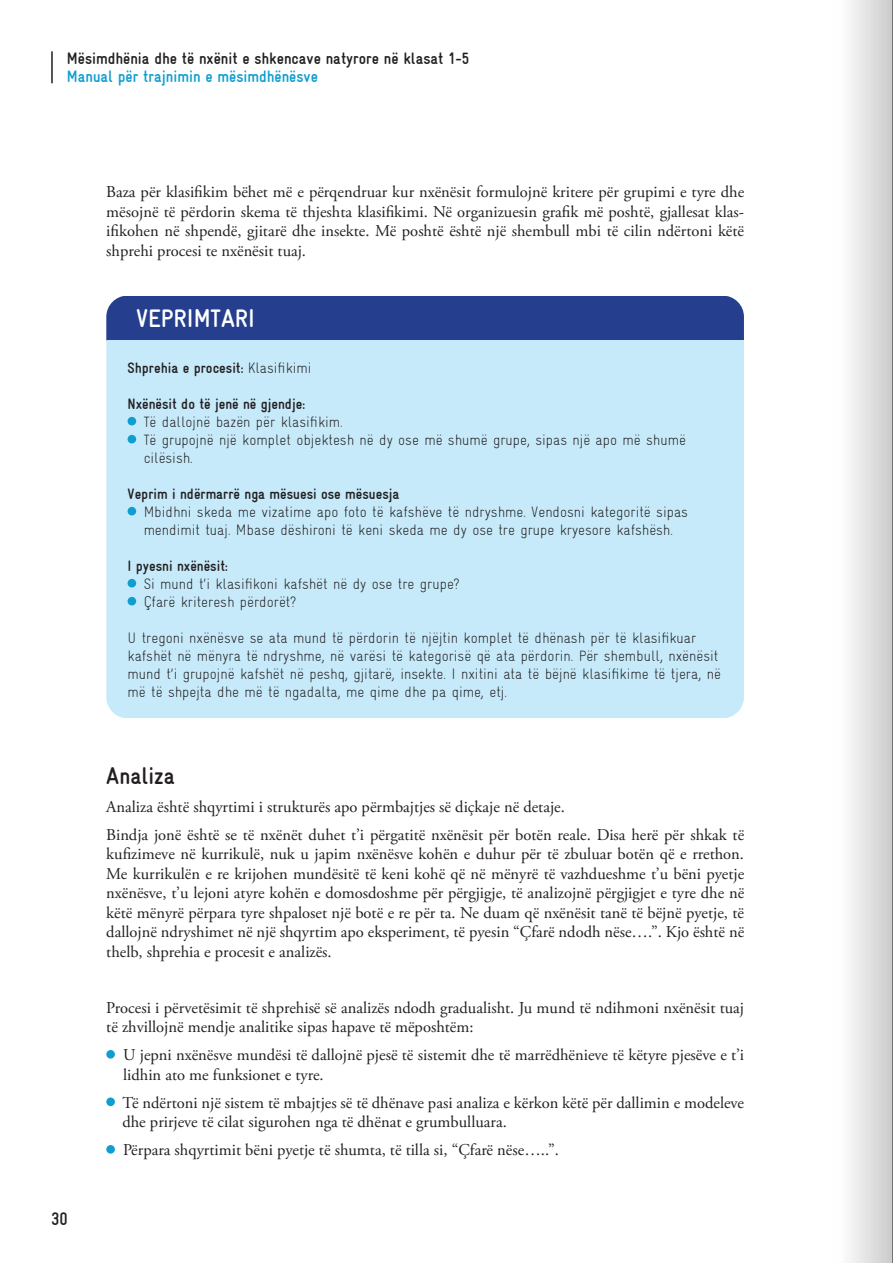
<style>
.page{position:relative;width:893px;height:1263px;background:#fff}
.page>*{position:absolute;margin:0;border:0;box-sizing:border-box;transform-origin:0 0}
.t1{font:700 25.5px "Gravur Condensed";color:#fff}
.t2{font:700 24px "Gravur Condensed";color:#231f20}
.t3{font:700 18px "Gravur Condensed";color:#231f20}
.t4{font:16.5px/19.5px "Adobe Garamond Pro";color:#231f20}
.t5{font:700 16.5px "Gravur Condensed";color:#231f20}
.t6{font:700 16.5px "Gravur Condensed";color:#0e9ecf}
.t7{font:300 15px/18px "Gravur Condensed";color:#231f20}
.t8{font:700 15px "Gravur Condensed";color:#231f20}
.s1{font-weight:300}
</style>
<div class="page">
<hr style="left:51px;top:52px;width:2px;height:31px;background:#231f20">
<div style="left:106px;top:296px;width:638px;height:44px;background:#253f8e"></div>
<div style="left:106px;top:340px;width:638px;height:378px;background:#c6eafa"></div>
<div style="left:128px;top:417px;width:8px;height:8px;background:#0e9ecf;border-radius:50%"></div>
<div style="left:128px;top:435px;width:8px;height:8px;background:#0e9ecf;border-radius:50%"></div>
<div style="left:128px;top:507px;width:8px;height:8px;background:#0e9ecf;border-radius:50%"></div>
<div style="left:128px;top:579px;width:8px;height:8px;background:#0e9ecf;border-radius:50%"></div>
<div style="left:128px;top:597px;width:8px;height:8px;background:#0e9ecf;border-radius:50%"></div>
<div style="left:106px;top:1050px;width:9px;height:8px;background:#0e9ecf;border-radius:50%"></div>
<div style="left:106px;top:1097px;width:9px;height:9px;background:#0e9ecf;border-radius:50%"></div>
<div style="left:106px;top:1145px;width:9px;height:8px;background:#0e9ecf;border-radius:50%"></div>
<div style="left:831px;top:0;width:62px;height:1263px;background:linear-gradient(to right,#fff,#cdcccd)"></div>
<hr style="left:892px;top:0;width:1px;height:1263px;background:#231f20">
<p class="t5" style="left:67px;top:48px;width:404px">Mësimdhënia dhe të nxënit e shkencave natyrore në klasat 1-5</p>
<p class="t6" style="left:67px;top:66px;width:253px">Manual për trajnimin e mësimdhënësve</p>
<p class="t4" style="left:106px;top:183px;width:639px;text-align:justify">Baza për klasifikim bëhet më e përqendruar kur nxënësit formulojnë kritere për grupimi e tyre dhe mësojnë të përdorin skema të thjeshta klasifikimi. Në organizuesin grafik më poshtë, gjallesat klas&shy;ifikohen në shpendë, gjitarë dhe insekte. Më poshtë është një shembull mbi të cilin ndërtoni këtë shprehi procesi te nxënësit tuaj.</p>
<h1 class="t1" style="left:136px;top:303px;width:120px">VEPRIMTARI</h1>
<p class="t8" style="left:128px;top:358px;width:185px">Shprehia e procesit: <span class="s1">Klasifikimi</span></p>
<p class="t8" style="left:128px;top:394px;width:179px">Nxënësit do të jenë në gjendje:</p>
<p class="t7" style="left:144px;top:412px;width:544px">Të dallojnë bazën për klasifikim.<br>Të grupojnë një komplet objektesh në dy ose më shumë grupe, sipas një apo më shumë cilësish.</p>
<p class="t8" style="left:128px;top:484px;width:273px">Veprim i ndërmarrë nga mësuesi ose mësuesja</p>
<p class="t7" style="left:144px;top:502px;width:546px">Mbidhni skeda me vizatime apo foto të kafshëve të ndryshme. Vendosni kategoritë sipas mendimit tuaj. Mbase dëshironi të keni skeda me dy ose tre grupe kryesore kafshësh.</p>
<p class="t8" style="left:128px;top:556px;width:102px">I pyesni nxënësit:</p>
<p class="t7" style="left:144px;top:574px;width:318px">Si mund t’i klasifikoni kafshët në dy ose tre grupe?<br>Çfarë kriteresh përdorët?</p>
<p class="t7" style="left:128px;top:628px;width:595px">U tregoni nxënësve se ata mund të përdorin të njëjtin komplet të dhënash për të klasifikuar kafshët në mënyra të ndryshme, në varësi të kategorisë që ata përdorin. Për shembull, nxënësit mund t’i grupojnë kafshët në peshq, gjitarë, insekte. I nxitini ata të bëjnë klasifikime të tjera, në më të shpejta dhe më të ngadalta, me qime dhe pa qime, etj.</p>
<p class="t3" style="left:51px;top:1208px;width:18px">30</p>
<h2 class="t2" style="left:106px;top:760px;width:70px">Analiza</h2>
<p class="t4" style="left:106px;top:793px;width:639px;line-height:28px">Analiza është shqyrtimi i strukturës apo përmbajtjes së diçkaje në detaje.<br>Bindja jonë është se të nxënët duhet t’i përgatitë nxënësit për botën reale. Disa herë për shkak të</p>
<p class="t4" style="left:106px;top:845px;width:639px;text-align:justify">kufizimeve në kurrikulë, nuk u japim nxënësve kohën e duhur për të zbuluar botën që e rrethon.<br>Me kurrikulën e re krijohen mundësitë të keni kohë që në mënyrë të vazhdueshme t’u bëni pyetje nxënësve, t’u lejoni atyre kohën e domosdoshme për përgjigje, të analizojnë përgjigjet e tyre dhe në këtë mënyrë përpara tyre shpaloset një botë e re për ta. Ne duam që nxënësit tanë të bëjnë pyetje, të dallojnë ndryshimet në një shqyrtim apo eksperiment, të pyesin “Çfarë ndodh nëse….”. Kjo është në thelb, shprehia e procesit e analizës.</p>
<p class="t4" style="left:106px;top:998px;width:639px">Procesi i përvetësimit të shprehisë së analizës ndodh gradualisht. Ju mund të ndihmoni nxënësit tuaj të zhvillojnë mendje analitike sipas hapave të mëposhtëm:</p>
<p class="t4" style="left:123px;top:1046px;width:622px">U jepni nxënësve mundësi të dallojnë pjesë të sistemit dhe të marrëdhënieve të këtyre pjesëve e t’i lidhin ato me funksionet e tyre.</p>
<p class="t4" style="left:122px;top:1093px;width:623px">Të ndërtoni një sistem të mbajtjes së të dhënave pasi analiza e kërkon këtë për dallimin e modeleve dhe prirjeve të cilat sigurohen nga të dhënat e grumbulluara.</p>
<p class="t4" style="left:123px;top:1141px;width:437px">Përpara shqyrtimit bëni pyetje të shumta, të tilla si, “Çfarë nëse…..”.</p>
</div>
